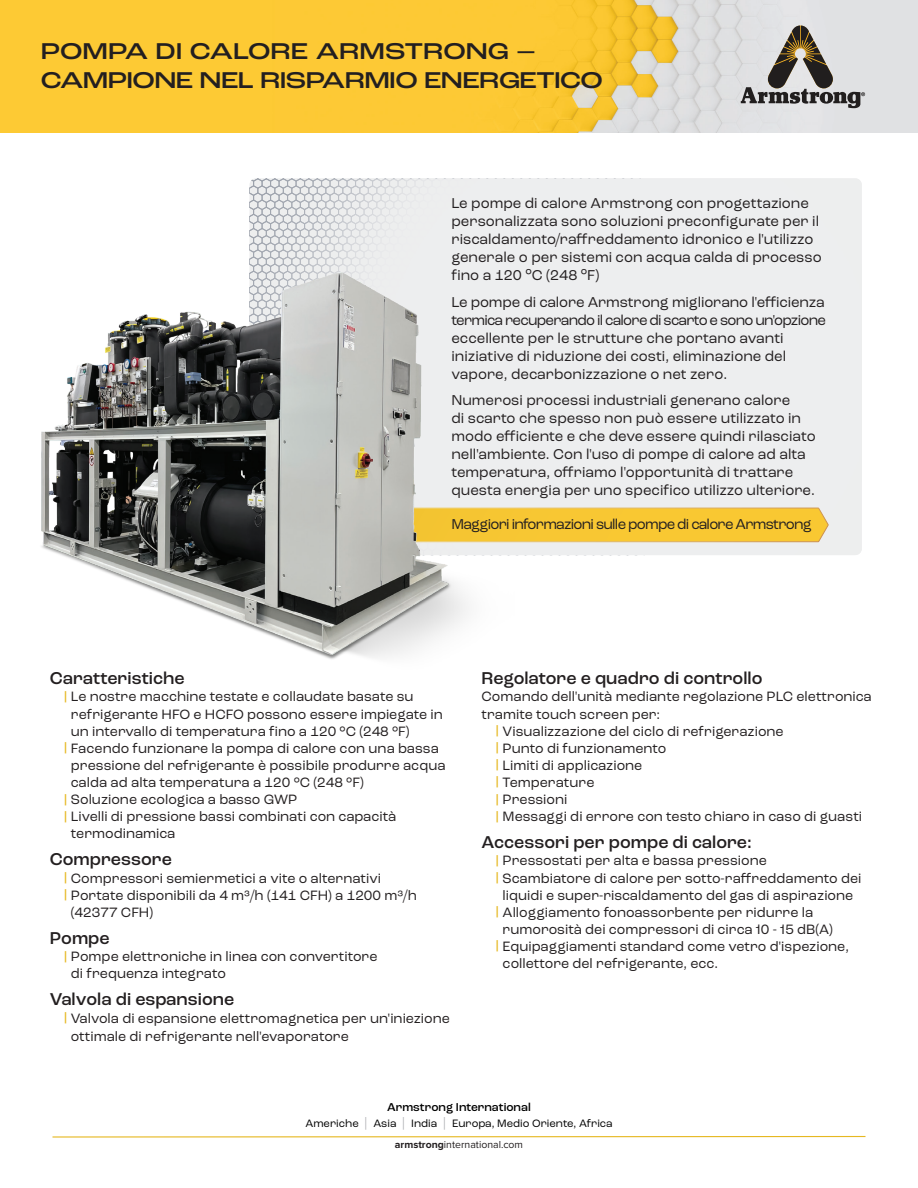
<style>
.page{position:relative;width:918px;height:1188px;background:#fff}
.page>*{position:absolute;margin:0;border:0;box-sizing:border-box;transform-origin:0 0}
.t1{font:500 expanded 24px/28.8px "Roc Grotesk";letter-spacing:-.025em;color:#231f20}
.t2{font:500 18px "Roc Grotesk";color:#231f20}
.t3{font:15px/18px "Roc Grotesk";color:#231f20}
.t4{font:15px "Roc Grotesk";letter-spacing:-.05em;color:#231f20}
.t5{font:14.25px/17.1px "Roc Grotesk";color:#231f20}
.t6{font:500 12px "Roc Grotesk";color:#000}
.t7{font:11.25px "Roc Grotesk";color:#000}
.t8{font:10.5px "Proxima Nova";color:#231f20}
.s1{font-family:"Roc Grotesk Extra Wide";font-weight:700;font-size:12px;color:#e6b821}
.s2{font-size:13.5px;color:#a8a9ad}
.s3{font-weight:700}
</style>
<div class="page">
<svg style="left:249px;top:178px;width:580px;height:377px;background:#ede9de"></svg>
<img style="left:41px;top:212px;width:474px;height:447px">
<img style="left:0;top:0;width:918px;height:133px">
<svg style="left:741px;top:25px;width:124px;height:83px;background:#aeacaa"></svg>
<svg style="left:52px;top:1135px;width:814px;height:3px"></svg>
<h1 class="t1" style="left:41px;top:37px;width:564px">POMPA DI CALORE ARMSTRONG –<br>CAMPIONE NEL RISPARMIO ENERGETICO</h1>
<p class="t3" style="left:451px;top:194px;width:372px">Le pompe di calore Armstrong con progettazione personalizzata sono soluzioni preconfigurate per il riscaldamento/raffreddamento idronico e l'utilizzo generale o per sistemi con acqua calda di processo fino a 120 °C (248 °F)</p>
<p class="t3" style="left:451px;top:293px;width:376px">Le pompe di calore Armstrong migliorano l'efficienza termica recuperando il calore di scarto e sono un'opzione eccellente per le strutture che portano avanti iniziative di riduzione dei costi, eliminazione del vapore, decarbonizzazione o net zero.</p>
<p class="t3" style="left:451px;top:392px;width:366px">Numerosi processi industriali generano calore<br>di scarto che spesso non può essere utilizzato in modo efficiente e che deve essere quindi rilasciato nell'ambiente. Con l'uso di pompe di calore ad alta temperatura, offriamo l'opportunità di trattare questa energia per uno specifico utilizzo ulteriore.</p>
<p class="t4" style="left:451px;top:515px;width:362px">Maggiori informazioni sulle pompe di calore Armstrong</p>
<p class="t2" style="left:50px;top:667px;width:136px">Caratteristiche</p>
<p class="t5" style="left:63px;top:688px;width:352px"><span class="s1">|</span> Le nostre macchine testate e collaudate basate su</p>
<p class="t5" style="left:71px;top:705px;width:374px">refrigerante HFO e HCFO possono essere impiegate in</p>
<p class="t5" style="left:71px;top:722px;width:340px">un intervallo di temperatura fino a 120 °C (248 °F)</p>
<p class="t5" style="left:63px;top:740px;width:377px"><span class="s1">|</span> Facendo funzionare la pompa di calore con una bassa</p>
<p class="t5" style="left:71px;top:757px;width:376px">pressione del refrigerante è possibile produrre acqua</p>
<p class="t5" style="left:71px;top:774px;width:294px">calda ad alta temperatura a 120 °C (248 °F)</p>
<p class="t5" style="left:63px;top:791px;width:236px"><span class="s1">|</span> Soluzione ecologica a basso GWP</p>
<p class="t5" style="left:63px;top:808px;width:335px"><span class="s1">|</span> Livelli di pressione bassi combinati con capacità</p>
<p class="t5" style="left:71px;top:825px;width:106px">termodinamica</p>
<p class="t2" style="left:50px;top:849px;width:124px">Compressore</p>
<p class="t5" style="left:63px;top:869px;width:319px"><span class="s1">|</span> Compressori semiermetici a vite o alternativi</p>
<p class="t5" style="left:63px;top:886px;width:355px"><span class="s1">|</span> Portate disponibili da 4 m3/h (141 CFH) a 1200 m3/h</p>
<p class="t5" style="left:71px;top:904px;width:84px">(42377 CFH)</p>
<p class="t2" style="left:50px;top:927px;width:61px">Pompe</p>
<p class="t5" style="left:71px;top:948px;width:308px;text-indent:-8px"><span class="s1">|</span> Pompe elettroniche in linea con convertitore di frequenza integrato</p>
<p class="t2" style="left:50px;top:989px;width:186px">Valvola di espansione</p>
<p class="t5" style="left:71px;top:1009px;width:380px;line-height:18.6px;text-indent:-8px"><span class="s1">|</span> Valvola di espansione elettromagnetica per un'iniezione ottimale di refrigerante nell'evaporatore</p>
<p class="t2" style="left:482px;top:667px;width:282px">Regolatore e quadro di controllo</p>
<p class="t5" style="left:482px;top:688px;width:392px">Comando dell'unità mediante regolazione PLC elettronica</p>
<p class="t5" style="left:482px;top:705px;width:180px">tramite touch screen per:</p>
<p class="t5" style="left:495px;top:722px;width:290px"><span class="s1">|</span> Visualizzazione del ciclo di refrigerazione</p>
<p class="t5" style="left:495px;top:740px;width:173px"><span class="s1">|</span> Punto di funzionamento</p>
<p class="t5" style="left:495px;top:757px;width:149px"><span class="s1">|</span> Limiti di applicazione</p>
<p class="t5" style="left:495px;top:774px;width:101px"><span class="s1">|</span> Temperature</p>
<p class="t5" style="left:495px;top:791px;width:74px"><span class="s1">|</span> Pressioni</p>
<p class="t5" style="left:495px;top:808px;width:369px"><span class="s1">|</span> Messaggi di errore con testo chiaro in caso di guasti</p>
<p class="t2" style="left:482px;top:831px;width:272px">Accessori per pompe di calore:</p>
<p class="t5" style="left:495px;top:852px;width:273px"><span class="s1">|</span> Pressostati per alta e bassa pressione</p>
<p class="t5" style="left:495px;top:869px;width:368px"><span class="s1">|</span> Scambiatore di calore per sotto-raffreddamento dei</p>
<p class="t5" style="left:503px;top:886px;width:352px">liquidi e super-riscaldamento del gas di aspirazione</p>
<p class="t5" style="left:495px;top:904px;width:320px"><span class="s1">|</span> Alloggiamento fonoassorbente per ridurre la</p>
<p class="t5" style="left:503px;top:921px;width:332px">rumorosità dei compressori di circa 10 - 15 dB(A)</p>
<p class="t5" style="left:495px;top:938px;width:355px"><span class="s1">|</span> Equipaggiamenti standard come vetro d'ispezione,</p>
<p class="t5" style="left:503px;top:955px;width:217px">collettore del refrigerante, ecc.</p>
<p class="t6" style="left:387px;top:1100px;width:145px">Armstrong International</p>
<p class="t7" style="left:305px;top:1117px;width:309px">Americhe <span class="s2">|</span> Asia <span class="s2">|</span> India <span class="s2">|</span> Europa, Medio Oriente, Africa</p>
<p class="t8" style="left:395px;top:1140px;width:130px"><span class="s3">armstrong</span>international.com</p>
</div>
